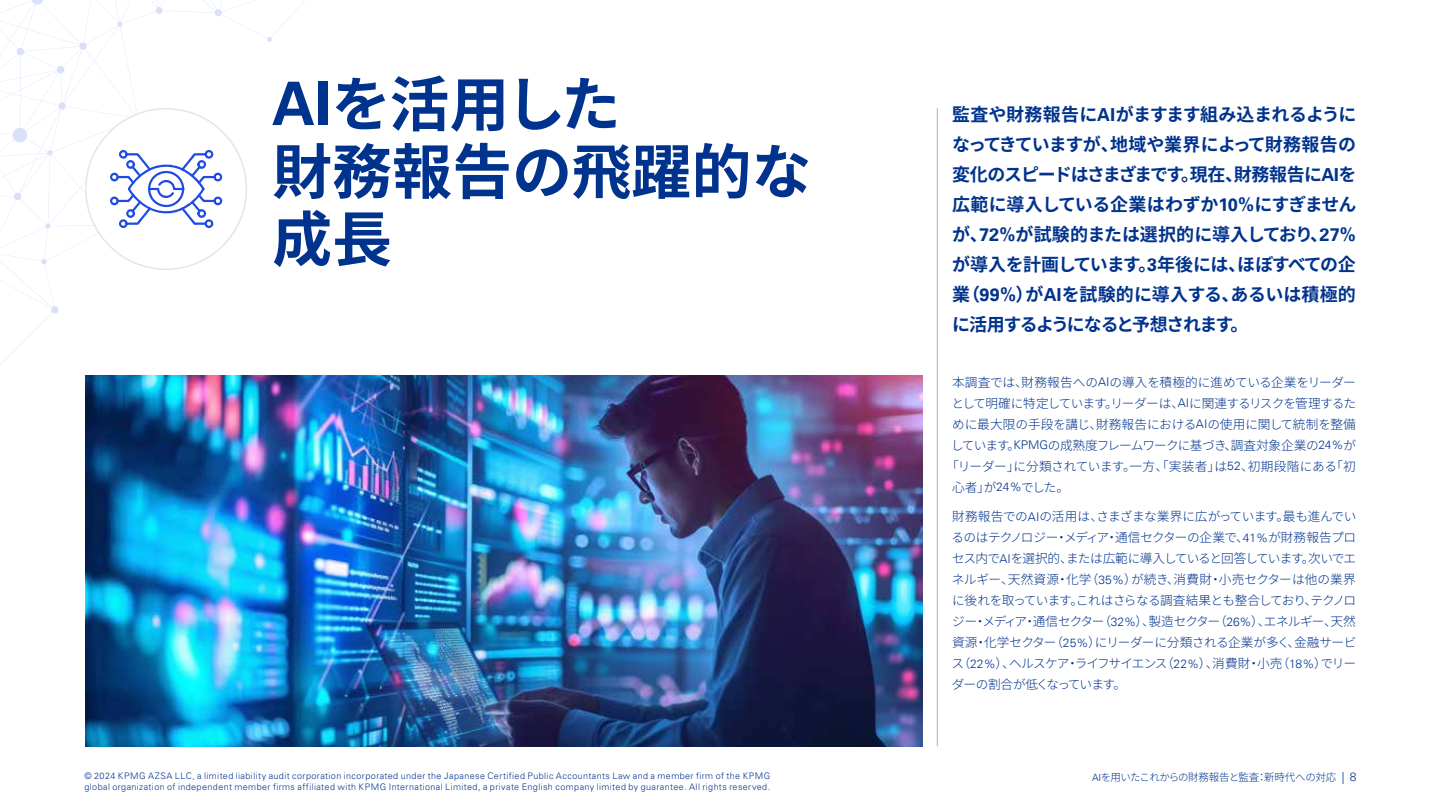
<style>
.page{position:relative;width:1441px;height:810px;background:#fff}
.page>*{position:absolute;margin:0;border:0;box-sizing:border-box;transform-origin:0 0}
.t1{font:700 60px/67.5px "Noto Sans CJ Kjp";color:#00338d}
.t2{font:700 18px/30px "Noto Sans CJ Kjp";letter-spacing:-.045em;color:#00338d;text-align:justify}
.t3{font:300 12.6px/21px "Noto Sans CJ Kjp";letter-spacing:-.03em;color:#00338d;text-align:justify}
.t4{font:300 12.6px "Noto Sans CJ Kjp";letter-spacing:-.01em;color:#00338d}
.t5{font:300 12.6px "Noto Sans CJ Kjp";letter-spacing:-.055em;color:#00338d}
.t6{font:300 12.6px "Noto Sans CJ Kjp";letter-spacing:-.06em;color:#00338d}
.t7{font:300 12.6px "Noto Sans CJ Kjp";letter-spacing:-.005em;color:#00338d}
.t8{font:300 10.5px "Noto Sans CJ Kjp";letter-spacing:-.04em;color:#00338d}
.t9{font:300 9px/10.8px "Univers LT Std";letter-spacing:.045em;color:#00338d}
.s1{font-family:"Universfor KPMG"}
.s2{font-family:"Universfor KPMG";font-size:12px}
.s3{font-family:"Universfor KPMG";font-size:10.05px}
.s4{font-family:"Univers LT Std";font-size:12px}
</style>
<div class="page">
<svg style="left:0;top:1px;width:145px;height:364px"></svg>
<svg style="left:13px;top:128px;width:14px;height:14px"></svg>
<svg style="left:51px;top:306px;width:8px;height:8px"></svg>
<svg style="left:47px;top:150px;width:6px;height:6px"></svg>
<svg style="left:45px;top:223px;width:6px;height:6px"></svg>
<svg style="left:41px;top:259px;width:6px;height:5px"></svg>
<svg style="left:17px;top:48px;width:7px;height:7px"></svg>
<svg style="left:14px;top:193px;width:7px;height:7px"></svg>
<svg style="left:31px;top:0;width:12px;height:5px"></svg>
<svg style="left:57px;top:0;width:248px;height:122px"></svg>
<div style="left:86px;top:109px;width:160px;height:160px;background:#fff;border-radius:50%"></div>
<img style="left:85px;top:375px;width:837px;height:371px">
<svg style="left:110px;top:150px;width:112px;height:78px"></svg>
<hr style="left:936px;top:108px;width:1px;height:638px;background:#b2b2b2">
<h1 class="t1" style="left:272px;top:72px;width:541px"><span class="s1">AI</span>を活用した<br>財務報告の飛躍的な成長</h1>
<p class="t9" style="left:84px;top:771px;width:687px">© 2024 KPMG AZSA LLC, a limited liability audit corporation incorporated under the Japanese Certified Public Accountants Law and a member firm of the KPMG global organization of independent member firms affiliated with KPMG International Limited, a private English company limited by guarantee. All rights reserved.</p>
<h2 class="t2" style="left:952px;top:100px;width:406px">監査や財務報告に<span class="s1">AI</span>がますます組み込まれるようになってきていますが、地域や業界によって財務報告の変化のスピードはさまざまです。現在、財務報告に<span class="s1">AI</span>を広範に導入している企業はわずか<span class="s1">10%</span>にすぎませんが、<span class="s1">72%</span>が試験的または選択的に導入しており、<span class="s1">27%</span>が導入を計画しています。<span class="s1">3</span>年後には、ほぼすべての企業（<span class="s1">99%</span>）が<span class="s1">AI</span>を試験的に導入する、あるいは積極的に活用するようになると予想されます。</h2>
<p class="t7" style="left:952px;top:375px;width:405px">本調査では、財務報告への<span class="s2">AI</span>の導入を積極的に進めている企業をリーダー</p>
<p class="t6" style="left:951px;top:396px;width:406px">として明確に特定しています。リーダーは、<span class="s2">AI</span>に関連するリスクを管理するた</p>
<p class="t4" style="left:952px;top:417px;width:405px">めに最大限の手段を講じ、財務報告における<span class="s2">AI</span>の使用に関して統制を整備</p>
<p class="t5" style="left:951px;top:438px;width:406px">しています。<span class="s2">KPMG</span>の成熟度フレームワークに基づき、調査対象企業の<span class="s2">24%</span>が</p>
<p class="t4" style="left:945px;top:459px;width:411px">「リーダー」に分類されています。一方、「実装者」は<span class="s2">52</span>、初期段階にある「初</p>
<p class="t3" style="left:952px;top:477px;width:118px">心者」が<span class="s2">24%</span>でした。</p>
<p class="t3" style="left:951px;top:507px;width:406px">財務報告での<span class="s2">AI</span>の活用は、さまざまな業界に広がっています。最も進んでいるのはテクノロジー・メディア・通信セクターの企業で、<span class="s2">41%</span>が財務報告プロセス内で<span class="s2">AI</span>を選択的、または広範に導入していると回答しています。次いでエネルギー、天然資源・化学（<span class="s2">35%</span>）が続き、消費財・小売セクターは他の業界に後れを取っています。これはさらなる調査結果とも整合しており、テクノロジー・メディア・通信セクター（<span class="s2">32%</span>）、製造セクター（<span class="s2">26%</span>）、エネルギー、天然資源・化学セクター（<span class="s2">25%</span>）にリーダーに分類される企業が多く、金融サービス（<span class="s2">22%</span>）、ヘルスケア・ライフサイエンス（<span class="s2">22%</span>）、消費財・小売（<span class="s2">18%</span>）でリーダーの割合が低くなっています。</p>
<p class="t8" style="left:1091px;top:772px;width:266px"><span class="s3">AI</span>を用いたこれからの財務報告と監査：新時代への対応 <span class="s4">| 8</span></p>
</div>
